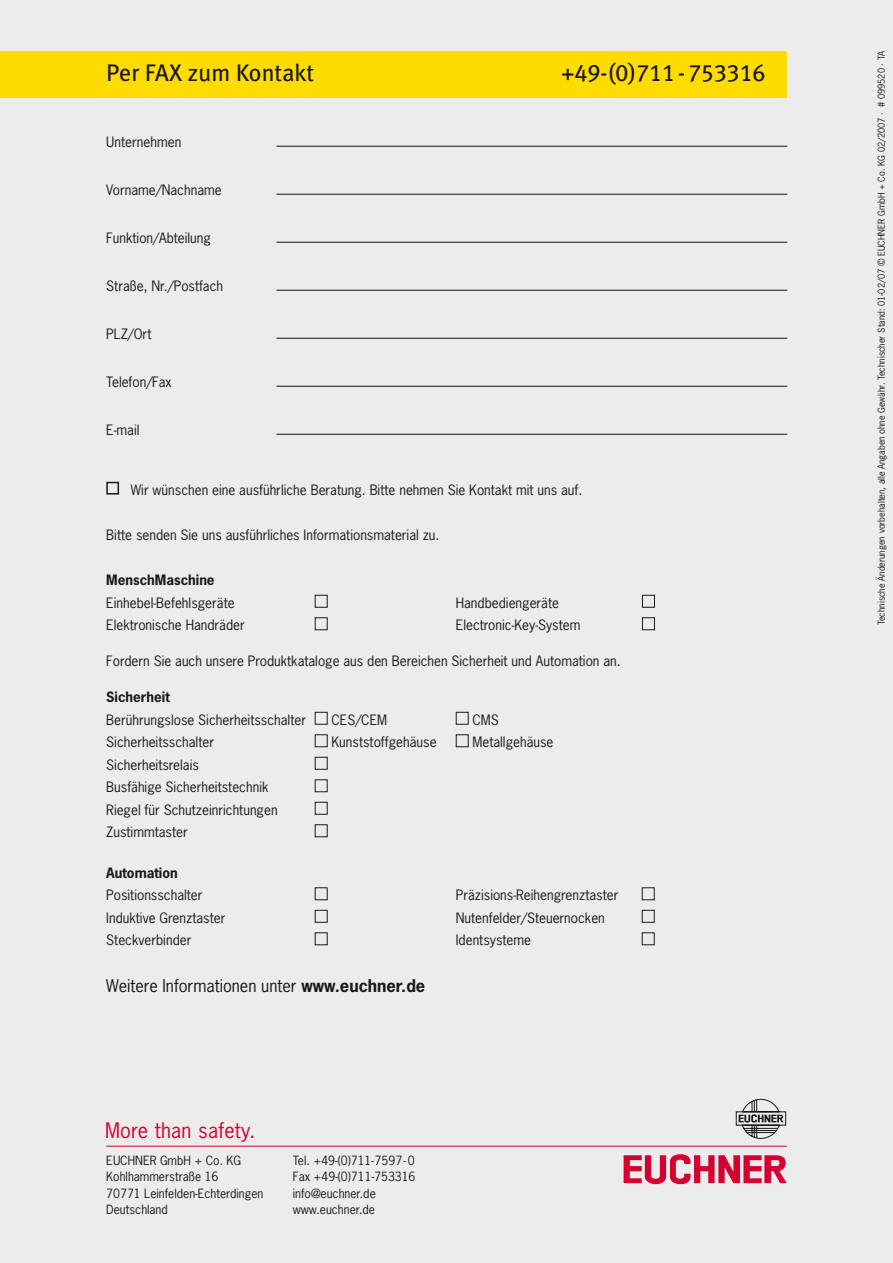
<style>
.page{position:relative;width:893px;height:1263px;background:#ececed}
.page>*{position:absolute;margin:0;border:0;box-sizing:border-box;transform-origin:0 0}
.t1{font:24px "Meta Plus Book Caps";color:#1a171b}
.t2{font:24px "Meta Plus";color:#1a171b}
.t3{font:20.1px "News Gothic";letter-spacing:.01em;color:#d40032}
.t4{font:16.5px "News Gothic";color:#1a171b}
.t5{font:13.5px/22.5px "News Gothic";color:#1a171b}
.t6{font:700 13.5px "News Gothic";color:#1a171b}
.t7{font:12px/16.5px "News Gothic";color:#1a171b}
.t8{font:9px "News Gothic";color:#1a171b}
.s1{font-weight:700}
</style>
<div class="page">
<hr style="left:276px;top:146px;width:511px;height:1px;background:#1a171b">
<hr style="left:276px;top:194px;width:511px;height:1px;background:#1a171b">
<hr style="left:276px;top:242px;width:511px;height:1px;background:#1a171b">
<hr style="left:276px;top:290px;width:511px;height:1px;background:#1a171b">
<hr style="left:276px;top:338px;width:511px;height:1px;background:#1a171b">
<hr style="left:276px;top:386px;width:511px;height:1px;background:#1a171b">
<hr style="left:276px;top:434px;width:511px;height:1px;background:#1a171b">
<div style="left:106px;top:482px;width:13px;height:12px;border:2px solid #1a171b"></div>
<svg style="left:624px;top:1154px;width:163px;height:30px"></svg>
<svg style="left:735px;top:1099px;width:52px;height:40px"></svg>
<hr style="left:106px;top:1146px;width:681px;height:1px;background:#d40032">
<div style="left:0;top:51px;width:787px;height:47px;background:#ffdc00"></div>
<div style="left:315px;top:595px;width:13px;height:13px;border:1px solid #1a171b"></div>
<div style="left:642px;top:595px;width:13px;height:13px;border:1px solid #1a171b"></div>
<div style="left:315px;top:617px;width:13px;height:13px;border:1px solid #1a171b"></div>
<div style="left:642px;top:617px;width:13px;height:13px;border:1px solid #1a171b"></div>
<div style="left:315px;top:712px;width:13px;height:13px;border:1px solid #1a171b"></div>
<div style="left:456px;top:712px;width:13px;height:13px;border:1px solid #1a171b"></div>
<div style="left:315px;top:734px;width:13px;height:13px;border:1px solid #1a171b"></div>
<div style="left:456px;top:734px;width:13px;height:13px;border:1px solid #1a171b"></div>
<div style="left:315px;top:757px;width:13px;height:13px;border:1px solid #1a171b"></div>
<div style="left:315px;top:779px;width:13px;height:13px;border:1px solid #1a171b"></div>
<div style="left:315px;top:802px;width:13px;height:13px;border:1px solid #1a171b"></div>
<div style="left:642px;top:887px;width:13px;height:13px;border:1px solid #1a171b"></div>
<div style="left:315px;top:910px;width:13px;height:13px;border:1px solid #1a171b"></div>
<div style="left:642px;top:910px;width:13px;height:13px;border:1px solid #1a171b"></div>
<div style="left:642px;top:932px;width:13px;height:13px;border:1px solid #1a171b"></div>
<h1 class="t2" style="left:106px;top:59px;width:210px">Per FAX zum Kontakt</h1>
<h1 class="t1" style="left:562px;top:59px;width:205px">+49-(0)711 - 753316</h1>
<p class="t5" style="left:106px;top:130px;width:77px">Unternehmen</p>
<p class="t5" style="left:106px;top:178px;width:117px">Vorname/Nachname</p>
<p class="t5" style="left:106px;top:226px;width:106px">Funktion/Abteilung</p>
<p class="t5" style="left:106px;top:274px;width:118px">Straße, Nr./Postfach</p>
<p class="t5" style="left:106px;top:322px;width:47px">PLZ/Ort</p>
<p class="t5" style="left:106px;top:370px;width:67px">Telefon/Fax</p>
<p class="t5" style="left:106px;top:418px;width:35px">E-mail</p>
<p class="t5" style="left:131px;top:478px;width:453px">Wir wünschen eine ausführliche Beratung. Bitte nehmen Sie Kontakt mit uns auf.</p>
<p class="t5" style="left:106px;top:523px;width:335px">Bitte senden Sie uns ausführliches Informationsmaterial zu.</p>
<p class="t6" style="left:106px;top:571px;width:110px">MenschMaschine</p>
<p class="t5" style="left:106px;top:591px;width:130px">Einhebel-Befehlsgeräte</p>
<p class="t5" style="left:456px;top:591px;width:105px">Handbediengeräte</p>
<p class="t5" style="left:106px;top:613px;width:140px">Elektronische Handräder</p>
<p class="t5" style="left:456px;top:613px;width:126px">Electronic-Key-System</p>
<p class="t5" style="left:106px;top:649px;width:516px">Fordern Sie auch unsere Produktkataloge aus den Bereichen Sicherheit und Automation an.</p>
<p class="t6" style="left:106px;top:688px;width:65px">Sicherheit</p>
<p class="t5" style="left:106px;top:708px;width:201px">Berührungslose Sicherheitsschalter</p>
<p class="t5" style="left:331px;top:708px;width:57px">CES/CEM</p>
<p class="t5" style="left:472px;top:708px;width:28px">CMS</p>
<p class="t5" style="left:106px;top:730px;width:109px">Sicherheitsschalter</p>
<p class="t5" style="left:331px;top:730px;width:107px">Kunststoffgehäuse</p>
<p class="t5" style="left:472px;top:730px;width:82px">Metallgehäuse</p>
<p class="t5" style="left:106px;top:753px;width:173px">Sicherheitsrelais<br>Busfähige Sicherheitstechnik<br>Riegel für Schutzeinrichtungen<br>Zustimmtaster</p>
<p class="t6" style="left:106px;top:864px;width:73px">Automation</p>
<p class="t5" style="left:106px;top:883px;width:98px">Positionsschalter</p>
<p class="t5" style="left:456px;top:883px;width:164px">Präzisions-Reihengrenztaster</p>
<p class="t5" style="left:106px;top:906px;width:121px">Induktive Grenztaster</p>
<p class="t5" style="left:456px;top:906px;width:151px">Nutenfelder/Steuernocken</p>
<p class="t5" style="left:106px;top:928px;width:87px">Steckverbinder</p>
<p class="t5" style="left:456px;top:928px;width:77px">Identsysteme</p>
<p class="t4" style="left:106px;top:975px;width:321px">Weitere Informationen unter <span class="s1">www.euchner.de</span></p>
<h2 class="t3" style="left:105px;top:1117px;width:152px">More than safety.</h2>
<p class="t7" style="left:106px;top:1152px;width:159px">EUCHNER GmbH + Co. KG<br>Kohlhammerstraße 16<br>70771 Leinfelden-Echterdingen<br>Deutschland</p>
<p class="t7" style="left:293px;top:1152px;width:124px">Tel. +49-(0)711-7597- 0<br>Fax +49-(0)711-753316 info@euchner.de www.euchner.de</p>
<p class="t8" style="left:876px;top:625px;width:575px;rotate:-90deg">Technische Änderungen vorbehalten, alle Angaben ohne Gewähr. Technischer Stand: 01-02/07 © EUCHNER GmbH + Co. KG 02/2007 · # 099520 · TA</p>
</div>
